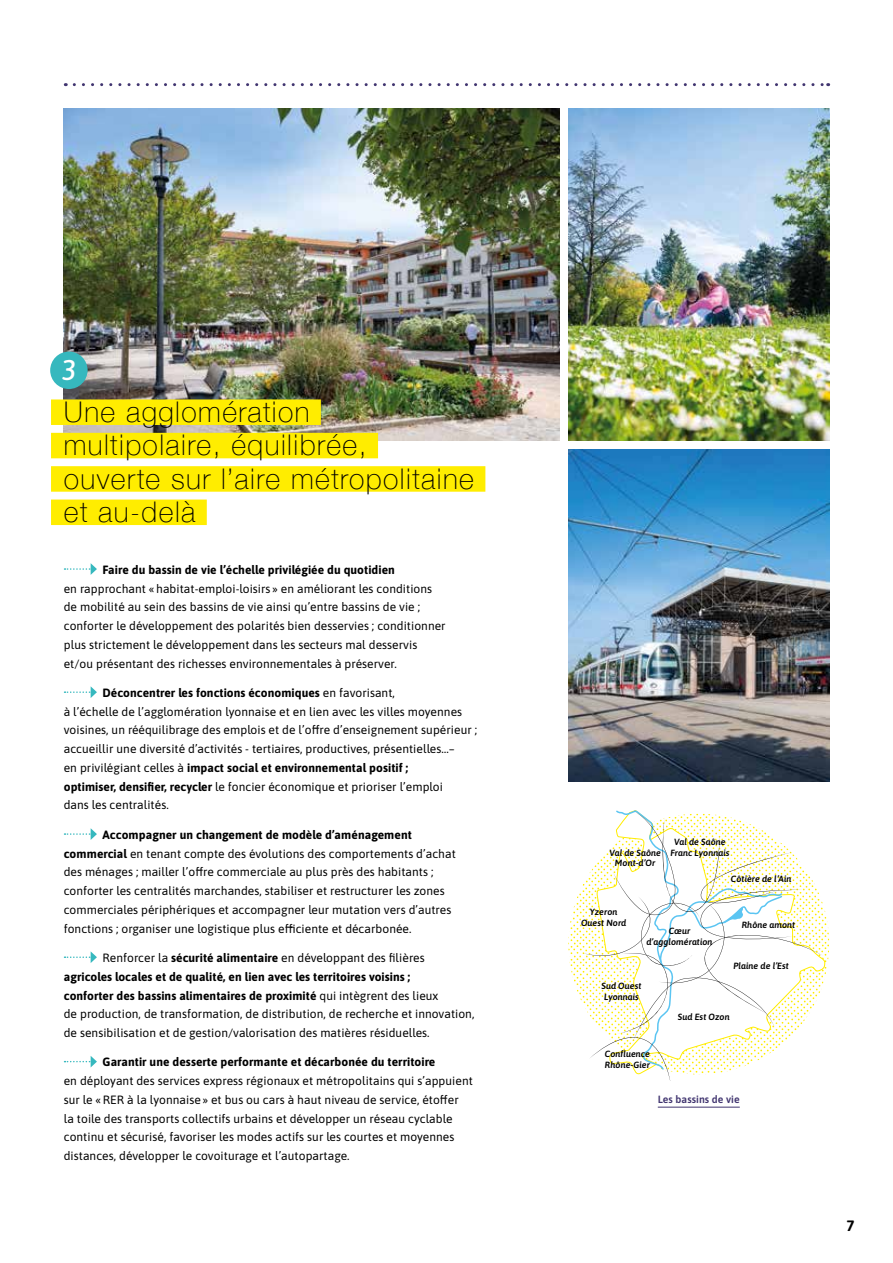
<style>
.page{position:relative;width:893px;height:1263px;background:#fff}
.page>*{position:absolute;margin:0;border:0;box-sizing:border-box;transform-origin:0 0}
.t1{font:100 28.5px/33.3px "Helvetica Neue";letter-spacing:.05em;color:#000}
.t2{font:italic 500 28.5px "Asap";color:#fff}
.t3{font:15px "Asap";color:#000}
.t4{font:12px/18.8px "Asap";letter-spacing:.005em;color:#000}
.t5{font:600 10.5px "Asap";letter-spacing:.005em;color:#413570}
.t6{font:italic 600 9px/10.8px "Asap";color:#000;text-align:center}
</style>
<div class="page">
<svg style="left:65px;top:563px;width:32px;height:12px"></svg>
<svg style="left:65px;top:686px;width:32px;height:12px"></svg>
<svg style="left:65px;top:828px;width:32px;height:12px"></svg>
<svg style="left:65px;top:951px;width:32px;height:12px"></svg>
<svg style="left:65px;top:1056px;width:32px;height:11px"></svg>
<img style="left:64px;top:109px;width:496px;height:332px">
<img style="left:568px;top:109px;width:261px;height:332px">
<svg style="left:74px;top:83px;width:755px;height:3px"></svg>
<div style="left:51px;top:399px;width:270px;height:26px;background:#ffed00"></div>
<div style="left:51px;top:433px;width:327px;height:25px;background:#ffed00"></div>
<div style="left:51px;top:466px;width:434px;height:26px;background:#ffed00"></div>
<div style="left:51px;top:499px;width:156px;height:26px;background:#ffed00"></div>
<div style="left:50px;top:352px;width:38px;height:37px;background:#36b8be;border-radius:50%"></div>
<svg style="left:568px;top:885px;width:15px;height:116px"></svg>
<svg style="left:583px;top:810px;width:246px;height:270px"></svg>
<hr style="left:658px;top:1107px;width:82px;height:1px;background:#413570">
<img style="left:568px;top:449px;width:261px;height:332px">
<h1 class="t2" style="left:61px;top:351px;width:17px">3</h1>
<h1 class="t1" style="left:64px;top:394px;width:412px">Une agglomération<br>multipolaire, équilibrée,<br>ouverte sur l’aire métropolitaine et au-delà</h1>
<p class="t4" style="left:64px;top:560px;width:383px;text-indent:39px">Faire du bassin de vie l’échelle privilégiée du quotidien<br>en rapprochant «habitat-emploi-loisirs » en améliorant les conditions de mobilité au sein des bassins de vie ainsi qu’entre bassins de vie ; conforter le développement des polarités bien desservies ; conditionner plus strictement le développement dans les secteurs mal desservis et/ou présentant des richesses environnementales à préserver.</p>
<p class="t4" style="left:64px;top:683px;width:415px;text-indent:39px">Déconcentrer les fonctions économiques en favorisant,<br>à l’échelle de l’agglomération lyonnaise et en lien avec les villes moyennes voisines, un rééquilibrage des emplois et de l’offre d’enseignement supérieur ; accueillir une diversité d’activités - tertiaires, productives, présentielles…–<br>en privilégiant celles à impact social et environnemental positif ;<br>optimiser, densifier, recycler le foncier économique et prioriser l’emploi<br>dans les centralités.</p>
<p class="t4" style="left:64px;top:825px;width:393px;text-indent:39px">Accompagner un changement de modèle d’aménagement commercial en tenant compte des évolutions des comportements d’achat des ménages ; mailler l’offre commerciale au plus près des habitants ; conforter les centralités marchandes, stabiliser et restructurer les zones commerciales périphériques et accompagner leur mutation vers d’autres fonctions ; organiser une logistique plus efficiente et décarbonée.</p>
<p class="t4" style="left:64px;top:948px;width:412px;text-indent:39px">Renforcer la sécurité alimentaire en développant des filières agricoles locales et de qualité, en lien avec les territoires voisins ;<br>conforter des bassins alimentaires de proximité qui intègrent des lieux<br>de production, de transformation, de distribution, de recherche et innovation, de sensibilisation et de gestion/valorisation des matières résiduelles.</p>
<p class="t4" style="left:64px;top:1052px;width:411px;text-indent:39px">Garantir une desserte performante et décarbonée du territoire<br>en déployant des services express régionaux et métropolitains qui s’appuient sur le «RER à la lyonnaise » et bus ou cars à haut niveau de service, étoffer<br>la toile des transports collectifs urbains et développer un réseau cyclable continu et sécurisé, favoriser les modes actifs sur les courtes et moyennes distances, développer le covoiturage et l’autopartage.</p>
<p class="t6" style="left:609px;top:847px;width:53px">Val de Saône<br>Mont-d’Or</p>
<p class="t6" style="left:670px;top:836px;width:61px">Val de Saône<br>Franc Lyonnais</p>
<p class="t6" style="left:581px;top:906px;width:47px">Yzeron<br>Ouest Nord</p>
<p class="t6" style="left:646px;top:925px;width:67px">Cœur d’agglomération</p>
<p class="t6" style="left:601px;top:980px;width:41px;text-align:left">Sud Ouest<br>Lyonnais</p>
<p class="t6" style="left:731px;top:873px;width:62px">Côtière de l’Ain</p>
<p class="t6" style="left:742px;top:919px;width:55px">Rhône amont</p>
<p class="t6" style="left:733px;top:960px;width:57px">Plaine de l’Est</p>
<p class="t6" style="left:678px;top:1011px;width:53px">Sud Est Ozon</p>
<p class="t6" style="left:605px;top:1048px;width:47px;text-align:left">Confluence<br>Rhône-Gier</p>
<p class="t5" style="left:658px;top:1092px;width:83px">Les bassins de vie</p>
<p class="t3" style="left:846px;top:1215px;width:10px">7</p>
</div>
